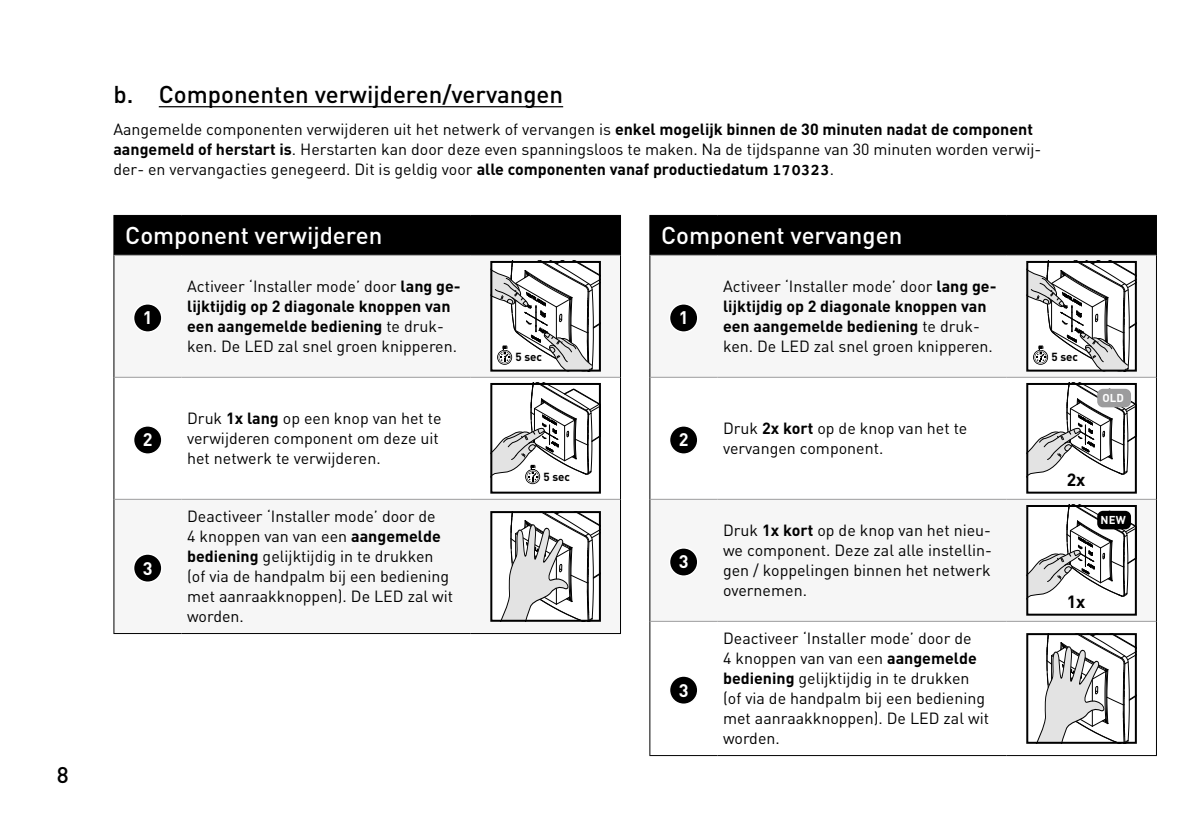
<style>
.page{position:relative;width:1191px;height:840px;background:#fff}
.page>*{position:absolute;margin:0;border:0;box-sizing:border-box;transform-origin:0 0}
.t1{font:500 24px "DINOT";color:#fff}
.t2{font:500 24px "DINOT";color:#000}
.t3{font:500 22.4px "DINOT";color:#000}
.t4{font:700 18px "DINOT";color:#fff}
.t5{font:700 17.4px "DINOT";color:#000}
.t6{font:16px/20px "DINOT";color:#000}
.t7{font:700 11.6px "DINOT";color:#000}
.t8{font:700 11.4px "DINOT";letter-spacing:.01em;color:#fff}
.s1{font-weight:700}
.s2{font-family:"Courier";font-weight:700}
</style>
<div class="page">
<hr style="left:159px;top:106px;width:404px;height:1px;background:#000">
<div style="left:114px;top:216px;width:506px;height:39px;background:#000"></div>
<div style="left:114px;top:256px;width:506px;height:376px;background:#f6f6f6"></div>
<svg style="left:114px;top:378px;width:506px;height:120px"></svg>
<hr style="left:113px;top:215px;width:68px;height:1px;background:#000">
<hr style="left:113px;top:216px;width:1px;height:39px;background:#000">
<hr style="left:181px;top:215px;width:290px;height:1px;background:#000">
<hr style="left:471px;top:215px;width:150px;height:1px;background:#000">
<hr style="left:620px;top:216px;width:1px;height:39px;background:#000">
<hr style="left:113px;top:255px;width:1px;height:122px;background:#000">
<hr style="left:620px;top:255px;width:1px;height:122px;background:#000">
<hr style="left:113px;top:377px;width:1px;height:122px;background:#000">
<hr style="left:620px;top:377px;width:1px;height:122px;background:#000">
<hr style="left:113px;top:499px;width:1px;height:133px;background:#000">
<hr style="left:620px;top:499px;width:1px;height:133px;background:#000">
<hr style="left:113px;top:632px;width:68px;height:1px;background:#000">
<hr style="left:181px;top:632px;width:290px;height:1px;background:#000">
<hr style="left:471px;top:632px;width:150px;height:1px;background:#000">
<hr style="left:114px;top:255px;width:67px;height:1px;background:#9c9c9d">
<hr style="left:181px;top:255px;width:290px;height:1px;background:#9c9c9d">
<hr style="left:471px;top:255px;width:149px;height:1px;background:#9c9c9d">
<hr style="left:114px;top:377px;width:67px;height:1px;background:#9c9c9d">
<hr style="left:181px;top:377px;width:290px;height:1px;background:#9c9c9d">
<hr style="left:471px;top:377px;width:149px;height:1px;background:#9c9c9d">
<hr style="left:114px;top:498px;width:67px;height:1px;background:#9c9c9d">
<hr style="left:181px;top:498px;width:290px;height:1px;background:#9c9c9d">
<hr style="left:471px;top:498px;width:149px;height:1px;background:#9c9c9d">
<div style="left:134px;top:303px;width:28px;height:29px;background:#000;border-radius:50%"></div>
<div style="left:133px;top:303px;width:30px;height:30px;border:2px solid #fff;border-radius:50%"></div>
<svg style="left:493px;top:264px;width:105px;height:104px"></svg>
<div style="left:490px;top:261px;width:111px;height:110px;border:2px solid #000"></div>
<div style="left:134px;top:425px;width:28px;height:29px;background:#000;border-radius:50%"></div>
<div style="left:133px;top:425px;width:30px;height:29px;border:2px solid #fff;border-radius:50%"></div>
<div style="left:491px;top:384px;width:109px;height:108px;background:#fff"></div>
<svg style="left:493px;top:386px;width:105px;height:96px"></svg>
<div style="left:490px;top:383px;width:111px;height:110px;border:2px solid #000"></div>
<div style="left:134px;top:553px;width:28px;height:29px;background:#000;border-radius:50%"></div>
<div style="left:133px;top:553px;width:30px;height:29px;border:2px solid #fff;border-radius:50%"></div>
<svg style="left:493px;top:514px;width:105px;height:104px"></svg>
<div style="left:490px;top:511px;width:111px;height:110px;border:2px solid #000"></div>
<div style="left:650px;top:216px;width:506px;height:39px;background:#000"></div>
<div style="left:650px;top:256px;width:506px;height:121px;background:#f6f6f6"></div>
<svg style="left:650px;top:378px;width:506px;height:376px"></svg>
<hr style="left:649px;top:215px;width:68px;height:1px;background:#000">
<hr style="left:649px;top:216px;width:1px;height:39px;background:#000">
<hr style="left:717px;top:215px;width:289px;height:1px;background:#000">
<hr style="left:1006px;top:215px;width:151px;height:1px;background:#000">
<hr style="left:1156px;top:216px;width:1px;height:39px;background:#000">
<hr style="left:649px;top:255px;width:1px;height:122px;background:#000">
<hr style="left:1156px;top:255px;width:1px;height:122px;background:#000">
<hr style="left:649px;top:377px;width:1px;height:122px;background:#000">
<hr style="left:1156px;top:377px;width:1px;height:122px;background:#000">
<hr style="left:649px;top:499px;width:1px;height:122px;background:#000">
<hr style="left:1156px;top:499px;width:1px;height:122px;background:#000">
<hr style="left:649px;top:621px;width:1px;height:133px;background:#000">
<hr style="left:1156px;top:621px;width:1px;height:133px;background:#000">
<hr style="left:649px;top:754px;width:68px;height:1px;background:#000">
<hr style="left:717px;top:754px;width:289px;height:1px;background:#000">
<hr style="left:1006px;top:754px;width:151px;height:1px;background:#000">
<hr style="left:650px;top:255px;width:67px;height:1px;background:#9c9c9d">
<hr style="left:717px;top:255px;width:289px;height:1px;background:#9c9c9d">
<hr style="left:1006px;top:255px;width:150px;height:1px;background:#9c9c9d">
<hr style="left:650px;top:377px;width:67px;height:1px;background:#9c9c9d">
<hr style="left:717px;top:377px;width:289px;height:1px;background:#9c9c9d">
<hr style="left:1006px;top:377px;width:150px;height:1px;background:#9c9c9d">
<hr style="left:650px;top:498px;width:67px;height:1px;background:#9c9c9d">
<hr style="left:717px;top:498px;width:289px;height:1px;background:#9c9c9d">
<hr style="left:1006px;top:498px;width:150px;height:1px;background:#9c9c9d">
<hr style="left:650px;top:620px;width:67px;height:1px;background:#9c9c9d">
<hr style="left:717px;top:620px;width:289px;height:1px;background:#9c9c9d">
<hr style="left:1006px;top:620px;width:150px;height:1px;background:#9c9c9d">
<div style="left:669px;top:303px;width:29px;height:29px;background:#000;border-radius:50%"></div>
<div style="left:669px;top:303px;width:29px;height:30px;border:2px solid #fff;border-radius:50%"></div>
<svg style="left:1029px;top:264px;width:104px;height:104px"></svg>
<div style="left:1026px;top:261px;width:110px;height:110px;border:2px solid #000"></div>
<div style="left:669px;top:425px;width:29px;height:29px;background:#000;border-radius:50%"></div>
<div style="left:669px;top:425px;width:29px;height:29px;border:2px solid #fff;border-radius:50%"></div>
<div style="left:1027px;top:384px;width:108px;height:108px;background:#fff"></div>
<svg style="left:1029px;top:383px;width:108px;height:99px"></svg>
<div style="left:1097px;top:388px;width:34px;height:19px;background:#9c9c9d;border-radius:6px"></div>
<div style="left:1026px;top:383px;width:110px;height:110px;border:2px solid #000"></div>
<div style="left:669px;top:547px;width:29px;height:29px;background:#000;border-radius:50%"></div>
<div style="left:669px;top:547px;width:29px;height:29px;border:2px solid #fff;border-radius:50%"></div>
<div style="left:1027px;top:505px;width:108px;height:109px;background:#fff"></div>
<svg style="left:1029px;top:504px;width:108px;height:100px"></svg>
<div style="left:1097px;top:510px;width:34px;height:19px;background:#000;border-radius:6px"></div>
<div style="left:1026px;top:504px;width:110px;height:111px;border:2px solid #000"></div>
<div style="left:669px;top:675px;width:29px;height:29px;background:#000;border-radius:50%"></div>
<div style="left:669px;top:675px;width:29px;height:29px;border:2px solid #fff;border-radius:50%"></div>
<svg style="left:1029px;top:635px;width:104px;height:105px"></svg>
<div style="left:1026px;top:632px;width:110px;height:111px;border:2px solid #000"></div>
<h2 class="t3" style="left:57px;top:759px;width:13px">8</h2>
<h1 class="t2" style="left:113px;top:78px;width:451px">b. Componenten verwijderen/vervangen</h1>
<p class="t6" style="left:113px;top:118px;width:929px">Aangemelde componenten verwijderen uit het netwerk of vervangen is <span class="s1">enkel mogelijk binnen de 30 minuten nadat de component aangemeld of herstart is</span>. Herstarten kan door deze even spanningsloos te maken. Na de tijdspanne van 30 minuten worden verwij‑ der- en vervangacties genegeerd. Dit is geldig voor <span class="s1">alle componenten vanaf productiedatum</span> <span class="s2">170323</span>.</p>
<h1 class="t1" style="left:125px;top:219px;width:258px">Component verwijderen</h1>
<p class="t4" style="left:143px;top:305px;width:11px">1</p>
<p class="t4" style="left:143px;top:427px;width:11px">2</p>
<p class="t4" style="left:143px;top:555px;width:11px">3</p>
<p class="t6" style="left:187px;top:275px;width:275px">Activeer ‘Installer mode’ door <span class="s1">lang ge&shy;lijktijdig op 2 diagonale knoppen van een aangemelde bediening</span> te druk‑ ken. De LED zal snel groen knipperen.</p>
<p class="t6" style="left:187px;top:407px;width:256px">Druk <span class="s1">1x lang</span> op een knop van het te verwijderen component om deze uit het netwerk te verwijderen.</p>
<p class="t6" style="left:187px;top:505px;width:267px">Deactiveer ‘Installer mode’ door de<br>4 knoppen van van een <span class="s1">aangemelde bediening</span> gelijktijdig in te drukken (of via de handpalm bij een bediening met aanraakknoppen). De LED zal wit worden.</p>
<p class="t7" style="left:515px;top:348px;width:28px">5 sec</p>
<p class="t7" style="left:543px;top:468px;width:28px">5 sec</p>
<h1 class="t1" style="left:661px;top:219px;width:243px">Component vervangen</h1>
<p class="t4" style="left:679px;top:305px;width:11px">1</p>
<p class="t6" style="left:723px;top:275px;width:275px">Activeer ‘Installer mode’ door <span class="s1">lang ge&shy;lijktijdig op 2 diagonale knoppen van een aangemelde bediening</span> te druk‑ ken. De LED zal snel groen knipperen.</p>
<p class="t4" style="left:679px;top:427px;width:11px">2</p>
<p class="t6" style="left:723px;top:417px;width:246px">Druk <span class="s1">2x kort</span> op de knop van het te vervangen component.</p>
<p class="t4" style="left:679px;top:549px;width:11px">3</p>
<p class="t4" style="left:679px;top:677px;width:11px">3</p>
<p class="t6" style="left:723px;top:519px;width:270px;text-align:justify">Druk <span class="s1">1x kort</span> op de knop van het nieu‑ we component. Deze zal alle instellin‑ gen / koppelingen binnen het netwerk overnemen.</p>
<p class="t6" style="left:723px;top:627px;width:267px">Deactiveer ‘Installer mode’ door de<br>4 knoppen van van een <span class="s1">aangemelde bediening</span> gelijktijdig in te drukken (of via de handpalm bij een bediening met aanraakknoppen). De LED zal wit worden.</p>
<p class="t7" style="left:1051px;top:348px;width:28px">5 sec</p>
<p class="t8" style="left:1102px;top:390px;width:23px">OLD</p>
<p class="t5" style="left:1066px;top:467px;width:20px">2x</p>
<p class="t8" style="left:1100px;top:512px;width:27px">NEW</p>
<p class="t5" style="left:1066px;top:589px;width:20px">1x</p>
</div>
